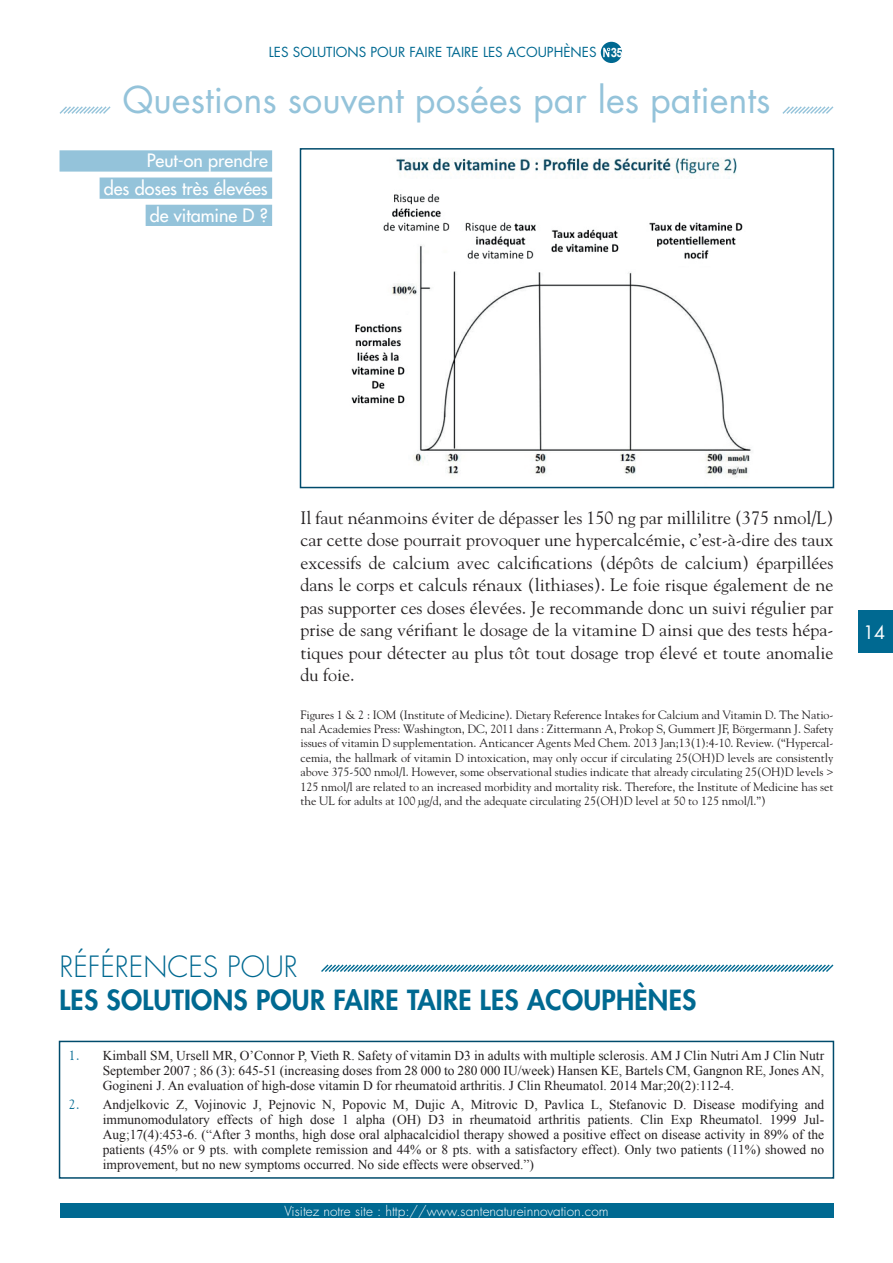
<style>
.page{position:relative;width:893px;height:1263px;background:#fff}
.page>*{position:absolute;margin:0;border:0;box-sizing:border-box;transform-origin:0 0}
.t1{font:36px "Futura";color:#94c3da}
.t2{font:300 28.5px "Futura";color:#006991}
.t3{font:800 27px "Futura";letter-spacing:.01em;color:#006991}
.t4{font:18px/22.5px "Goudy";color:#231f20;text-align:justify}
.t5{font:18px/27.2px "Futura";color:#fff;text-align:right}
.t6{font:18px "Futura";color:#fff}
.t7{font:13.5px/15px "Times New Roman";color:#231f20;text-align:justify}
.t8{font:300 13.5px "Futura";color:#fff}
.t9{font:13.5px "Futura";color:#006991}
.t10{font:12px/14.4px "Goudy";letter-spacing:-.005em;color:#231f20;text-align:justify}
.s1{font-family:"Arial";font-weight:700;font-size:12.9px;color:#fff}
.s2{font-family:"Goudy";color:#006991}
</style>
<div class="page">
<div style="left:859px;top:610px;width:33px;height:43px;background:#006991"></div>
<div style="left:60px;top:1203px;width:773px;height:15px;background:#006991"></div>
<div style="left:601px;top:42px;width:21px;height:21px;background:#006991;border-radius:50%"></div>
<svg style="left:603px;top:48px;width:7px;height:9px"></svg>
<img style="left:351px;top:158px;width:400px;height:320px">
<div style="left:300px;top:148px;width:534px;height:340px;border:2px solid #004b6c"></div>
<div style="left:60px;top:150px;width:212px;height:22px;background:#94c3da"></div>
<div style="left:100px;top:178px;width:172px;height:21px;background:#94c3da"></div>
<div style="left:146px;top:205px;width:126px;height:21px;background:#94c3da"></div>
<svg style="left:59px;top:106px;width:52px;height:8px"></svg>
<svg style="left:782px;top:106px;width:52px;height:8px"></svg>
<svg style="left:321px;top:964px;width:513px;height:8px"></svg>
<div style="left:59px;top:1041px;width:775px;height:138px;border:2px solid #004b6c"></div>
<p class="t9" style="left:269px;top:43px;width:355px">LES SOLUTIONS POUR FAIRE TAIRE LES ACOUPHÈNES <span class="s1">35</span></p>
<h1 class="t1" style="left:123px;top:75px;width:649px">Questions souvent posées par les patients</h1>
<h3 class="t5" style="left:104px;top:147px;width:166px">Peut-on prendre<br>des doses très élevées de vitamine D ?</h3>
<p class="t4" style="left:300px;top:505px;width:534px">Il faut néanmoins éviter de dépasser les 150 ng par millilitre (375 nmol/L) car cette dose pourrait provoquer une hypercalcémie, c’est-à-dire des taux excessifs de calcium avec calcifications (dépôts de calcium) éparpillées dans le corps et calculs rénaux (lithiases). Le foie risque également de ne pas supporter ces doses élevées. Je recommande donc un suivi régulier par prise de sang vérifiant le dosage de la vitamine D ainsi que des tests hépa&shy;tiques pour détecter au plus tôt tout dosage trop élevé et toute anomalie du foie.</p>
<p class="t10" style="left:300px;top:707px;width:535px">Figures 1 &amp; 2 : IOM (Institute of Medicine). Dietary Reference Intakes for Calcium and Vitamin D. The Natio&shy;nal Academies Press: Washington, DC, 2011 dans : Zittermann A, Prokop S, Gummert JF, Börgermann J. Safety issues of vitamin D supplementation. Anticancer Agents Med Chem. 2013 Jan;13(1):4-10. Review. (“Hypercal&shy;cemia, the hallmark of vitamin D intoxication, may only occur if circulating 25(OH)D levels are consistently above 375-500 nmol/l. However, some observational studies indicate that already circulating 25(OH)D levels &gt; 125 nmol/l are related to an increased morbidity and mortality risk. Therefore, the Institute of Medicine has set the UL for adults at 100 µg/d, and the adequate circulating 25(OH)D level at 50 to 125 nmol/l.”)</p>
<h3 class="t6" style="left:863px;top:619px;width:24px">14</h3>
<h2 class="t2" style="left:60px;top:948px;width:240px">RÉFÉRENCES POUR</h2>
<h3 class="t3" style="left:60px;top:982px;width:638px">LES SOLUTIONS POUR FAIRE TAIRE LES ACOUPHÈNES</h3>
<p class="t7" style="left:103px;top:1048px;width:723px;text-indent:-34px"><span class="s2">1.</span> Kimball SM, Ursell MR, O’Connor P, Vieth R. Safety of vitamin D3 in adults with multiple sclerosis. AM J Clin Nutri Am J Clin Nutr September 2007 ; 86 (3): 645-51 (increasing doses from 28 000 to 280 000 IU/week) Hansen KE, Bartels CM, Gangnon RE, Jones AN, Gogineni J. An evaluation of high-dose vitamin D for rheumatoid arthritis. J Clin Rheumatol. 2014 Mar;20(2):112-4.</p>
<p class="t7" style="left:103px;top:1096px;width:723px;text-indent:-34px"><span class="s2">2.</span> Andjelkovic Z, Vojinovic J, Pejnovic N, Popovic M, Dujic A, Mitrovic D, Pavlica L, Stefanovic D. Disease modifying and immunomodulatory effects of high dose 1 alpha (OH) D3 in rheumatoid arthritis patients. Clin Exp Rheumatol. 1999 Jul-Aug;17(4):453-6. (“After 3 months, high dose oral alphacalcidiol therapy showed a positive effect on disease activity in 89% of the patients (45% or 9 pts. with complete remission and 44% or 8 pts. with a satisfactory effect). Only two patients (11%) showed no improvement, but no new symptoms occurred. No side effects were observed.”)</p>
<p class="t8" style="left:284px;top:1202px;width:326px">Visitez notre site : http://www.santenatureinnovation.com</p>
</div>
